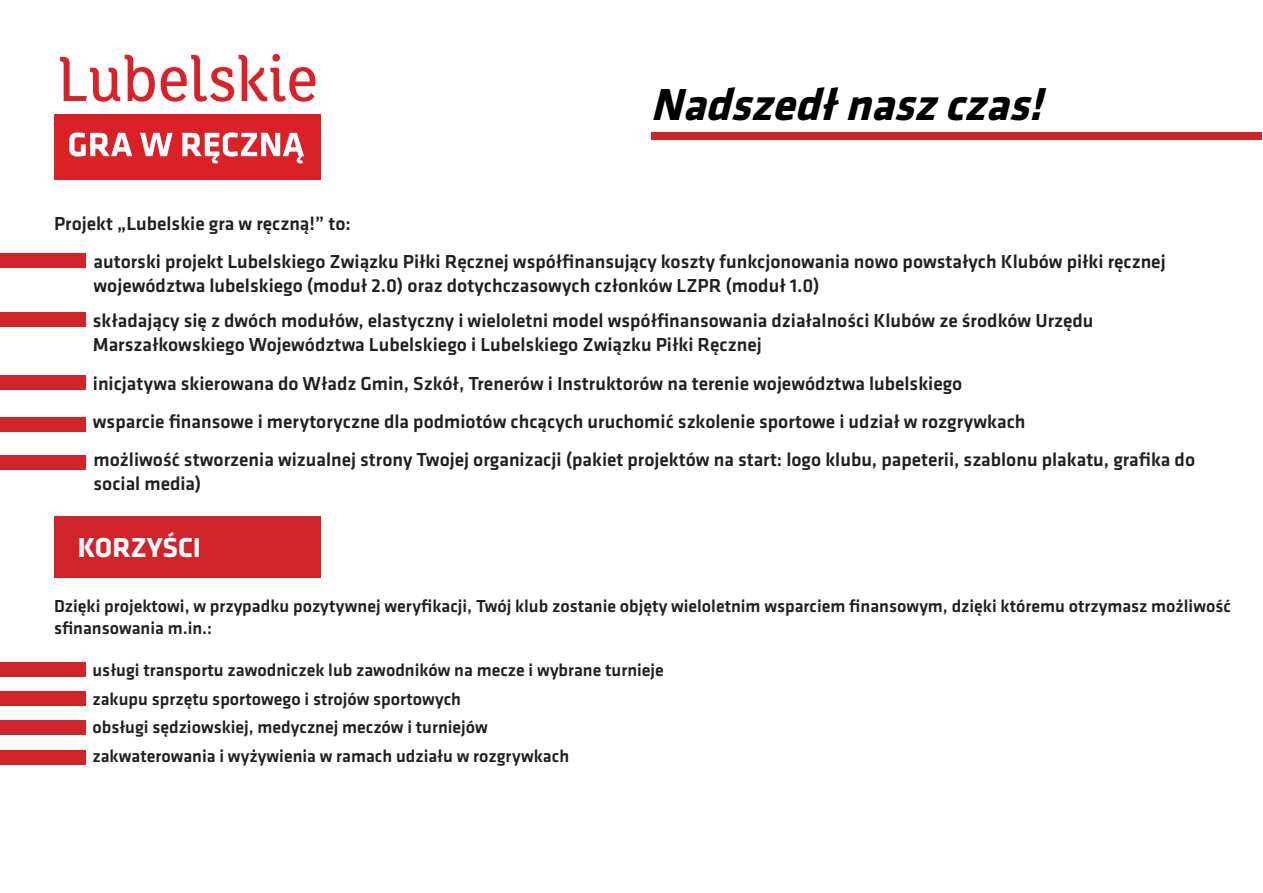
<style>
.page{position:relative;width:1263px;height:893px;background:#fff}
.page>*{position:absolute;margin:0;border:0;box-sizing:border-box;transform-origin:0 0}
.t1{font:italic 700 46.5px "Klavika";color:#000}
.t2{font:700 28.5px "Klavika";color:#fff}
.t3{font:500 19.5px/23.4px "Klavika";color:#231f20}
.t4{font:500 18px "Klavika";color:#231f20}
</style>
<div class="page">
<div style="left:54px;top:114px;width:266px;height:66px;background:#da2128"></div>
<svg style="left:69px;top:132px;width:63px;height:25px"></svg>
<svg style="left:140px;top:133px;width:33px;height:23px"></svg>
<svg style="left:182px;top:132px;width:122px;height:31px"></svg>
<svg style="left:60px;top:54px;width:255px;height:48px"></svg>
<div style="left:54px;top:516px;width:266px;height:61px;background:#d1232a"></div>
<div style="left:651px;top:133px;width:611px;height:7px;background:#d1232a"></div>
<div style="left:0;top:254px;width:85px;height:14px;background:#d1232a"></div>
<div style="left:0;top:313px;width:85px;height:14px;background:#d1232a"></div>
<div style="left:0;top:376px;width:85px;height:14px;background:#d1232a"></div>
<div style="left:0;top:417px;width:85px;height:14px;background:#d1232a"></div>
<div style="left:0;top:455px;width:85px;height:14px;background:#d1232a"></div>
<div style="left:0;top:662px;width:85px;height:14px;background:#d1232a"></div>
<div style="left:0;top:692px;width:85px;height:14px;background:#d1232a"></div>
<div style="left:0;top:721px;width:85px;height:14px;background:#d1232a"></div>
<div style="left:0;top:750px;width:85px;height:14px;background:#d1232a"></div>
<p class="t3" style="left:54px;top:212px;width:298px">Projekt „Lubelskie gra w ręczną!” to:</p>
<p class="t1" style="left:651px;top:80px;width:406px">Nadszedłnaszczas!</p>
<p class="t3" style="left:94px;top:251px;width:1073px">autorski projekt Lubelskiego Związku Piłki Ręcznej współfinansujący koszty funkcjonowania nowo powstałych Klubów piłki ręcznej województwa lubelskiego (moduł 2.0) oraz dotychczasowych członków LZPR (moduł 1.0)</p>
<p class="t3" style="left:93px;top:309px;width:1002px">składający się z dwóch modułów, elastyczny i wieloletni model współfinansowania działalności Klubów ze środków Urzędu<br>Marszałkowskiego Województwa Lubelskiego i Lubelskiego Związku Piłki Ręcznej</p>
<p class="t3" style="left:93px;top:372px;width:871px">inicjatywa skierowana do Władz Gmin, Szkół, Trenerów i Instruktorów na terenie województwa lubelskiego</p>
<p class="t3" style="left:93px;top:410px;width:934px">wsparcie finansowe i merytoryczne dla podmiotów chcących uruchomić szkolenie sportowe i udział w rozgrywkach</p>
<p class="t3" style="left:94px;top:449px;width:1103px">możliwość stworzenia wizualnej strony Twojej organizacji (pakiet projektów na start: logo klubu, papeterii, szablonu plakatu, grafika do social media)</p>
<p class="t2" style="left:78px;top:532px;width:125px">KORZYŚCI</p>
<p class="t4" style="left:54px;top:596px;width:1178px">Dzięki projektowi, w przypadku pozytywnej weryfikacji, Twój klub zostanie objęty wieloletnim wsparciem finansowym, dzięki któremu otrzymasz możliwość</p>
<p class="t4" style="left:54px;top:618px;width:160px">sfinansowania m.in.:</p>
<p class="t4" style="left:92px;top:660px;width:573px">usługi transportu zawodniczek lub zawodników na mecze i wybrane turnieje</p>
<p class="t4" style="left:92px;top:689px;width:370px">zakupu sprzętu sportowego i strojów sportowych</p>
<p class="t4" style="left:92px;top:717px;width:397px">obsługi sędziowskiej, medycznej meczów i turniejów</p>
<p class="t4" style="left:92px;top:746px;width:478px">zakwaterowania i wyżywienia w ramach udziału w rozgrywkach</p>
</div>
